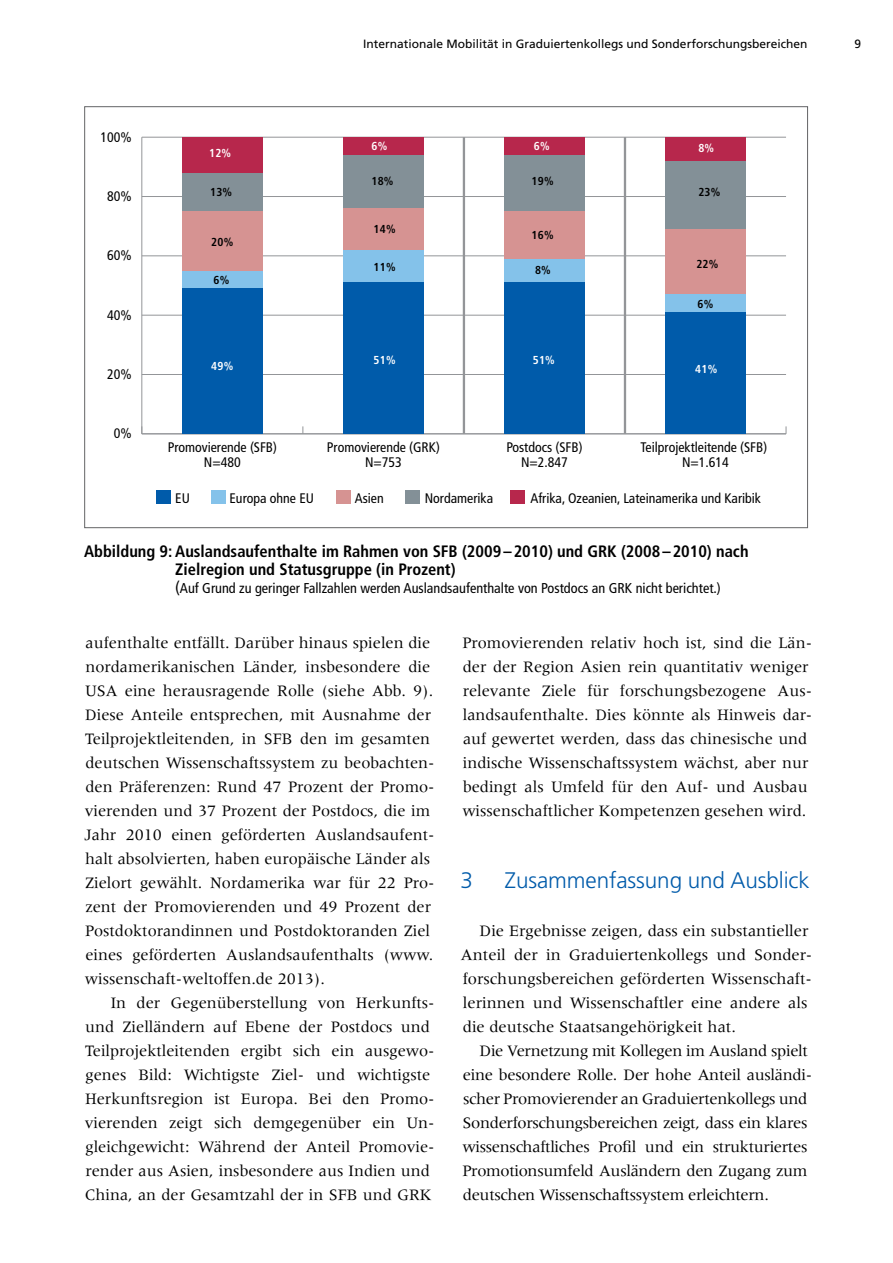
<style>
.page{position:relative;width:893px;height:1263px;background:#fff}
.page>*{position:absolute;margin:0;border:0;box-sizing:border-box;transform-origin:0 0}
.t1{font:300 22.5px "Frutiger LT Std";letter-spacing:-.005em;color:#005baa}
.t2{font:16.5px/24px "Meridien LT Std";color:#000}
.t3{font:16.5px/24px "Meridien LT Std";letter-spacing:-.02em;color:#000}
.t4{font:700 condensed 16.5px/18px "Frutiger LT Std";color:#000}
.t5{font:condensed 14.25px "Frutiger LT Std";color:#000}
.t6{font:condensed 13.8px/15px "Frutiger LT Std";color:#000;text-align:center}
.t7{font:12px "Frutiger LT Std";color:#000}
.t8{font:700 condensed 11.55px "Frutiger LT Std";letter-spacing:.02em;color:#000}
.t9{font:700 condensed 11.55px "Frutiger LT Std";letter-spacing:.02em;color:#fff}
.s1{font-size:16.5px}
</style>
<div class="page">
<hr style="left:463px;top:137px;width:2px;height:297px;background:#939598">
<hr style="left:624px;top:137px;width:2px;height:297px;background:#939598">
<hr style="left:142px;top:137px;width:1px;height:297px;background:#939598">
<hr style="left:142px;top:433px;width:644px;height:1px;background:#939598">
<hr style="left:142px;top:374px;width:644px;height:1px;background:#939598">
<hr style="left:142px;top:315px;width:644px;height:1px;background:#939598">
<hr style="left:142px;top:256px;width:644px;height:1px;background:#939598">
<hr style="left:142px;top:196px;width:644px;height:1px;background:#939598">
<hr style="left:142px;top:137px;width:644px;height:1px;background:#939598">
<div style="left:182px;top:137px;width:81px;height:36px;background:#b7274c"></div>
<div style="left:343px;top:137px;width:81px;height:18px;background:#b7274c"></div>
<div style="left:504px;top:137px;width:81px;height:18px;background:#b7274c"></div>
<div style="left:665px;top:137px;width:81px;height:24px;background:#b7274c"></div>
<div style="left:182px;top:173px;width:81px;height:38px;background:#839097"></div>
<div style="left:343px;top:155px;width:81px;height:53px;background:#839097"></div>
<div style="left:504px;top:155px;width:81px;height:56px;background:#839097"></div>
<div style="left:665px;top:161px;width:81px;height:68px;background:#839097"></div>
<div style="left:182px;top:211px;width:81px;height:60px;background:#d69392"></div>
<div style="left:343px;top:208px;width:81px;height:42px;background:#d69392"></div>
<div style="left:504px;top:211px;width:81px;height:48px;background:#d69392"></div>
<div style="left:665px;top:229px;width:81px;height:65px;background:#d69392"></div>
<div style="left:182px;top:271px;width:81px;height:17px;background:#84c2ea"></div>
<div style="left:343px;top:250px;width:81px;height:33px;background:#84c2ea"></div>
<div style="left:504px;top:259px;width:81px;height:24px;background:#84c2ea"></div>
<div style="left:665px;top:294px;width:81px;height:18px;background:#84c2ea"></div>
<div style="left:182px;top:288px;width:81px;height:146px;background:#005baa"></div>
<div style="left:343px;top:283px;width:81px;height:151px;background:#005baa"></div>
<div style="left:504px;top:283px;width:81px;height:151px;background:#005baa"></div>
<div style="left:665px;top:312px;width:81px;height:122px;background:#005baa"></div>
<div style="left:156px;top:490px;width:14px;height:13px;background:#005baa"></div>
<div style="left:211px;top:490px;width:14px;height:13px;background:#84c2ea"></div>
<div style="left:336px;top:490px;width:14px;height:13px;background:#d69392"></div>
<div style="left:405px;top:490px;width:15px;height:13px;background:#839097"></div>
<div style="left:511px;top:490px;width:14px;height:13px;background:#b7274c"></div>
<p class="t6" style="left:101px;top:130px;width:33px">100%</p>
<p class="t6" style="left:107px;top:189px;width:26px">80%</p>
<p class="t6" style="left:107px;top:248px;width:26px">60%</p>
<p class="t6" style="left:107px;top:308px;width:26px">40%</p>
<p class="t6" style="left:107px;top:367px;width:26px">20%</p>
<p class="t6" style="left:114px;top:426px;width:19px">0%</p>
<p class="t9" style="left:209px;top:146px;width:24px">12%</p>
<p class="t8" style="left:210px;top:186px;width:24px">13%</p>
<p class="t8" style="left:211px;top:235px;width:24px">20%</p>
<p class="t8" style="left:214px;top:274px;width:17px">6%</p>
<p class="t9" style="left:211px;top:359px;width:24px">49%</p>
<p class="t6" style="left:168px;top:440px;width:111px">Promovierende (SFB)<br>N=480</p>
<p class="t7" style="left:363px;top:37px;width:446px">Internationale Mobilität in Graduiertenkollegs und Sonderforschungsbereichen</p>
<p class="t7" style="left:854px;top:37px;width:8px">9</p>
<p class="t9" style="left:371px;top:139px;width:17px">6%</p>
<p class="t9" style="left:534px;top:139px;width:17px">6%</p>
<p class="t9" style="left:698px;top:141px;width:17px">8%</p>
<p class="t8" style="left:371px;top:175px;width:24px">18%</p>
<p class="t8" style="left:532px;top:175px;width:24px">19%</p>
<p class="t8" style="left:698px;top:186px;width:24px">23%</p>
<p class="t8" style="left:374px;top:222px;width:24px">14%</p>
<p class="t8" style="left:532px;top:228px;width:24px">16%</p>
<p class="t8" style="left:374px;top:260px;width:24px">11%</p>
<p class="t8" style="left:535px;top:263px;width:17px">8%</p>
<p class="t8" style="left:696px;top:257px;width:24px">22%</p>
<p class="t8" style="left:697px;top:297px;width:17px">6%</p>
<p class="t9" style="left:374px;top:353px;width:24px">51%</p>
<p class="t9" style="left:533px;top:353px;width:24px">51%</p>
<p class="t9" style="left:695px;top:362px;width:24px">41%</p>
<p class="t6" style="left:327px;top:440px;width:114px">Promovierende (GRK)<br>N=753</p>
<p class="t6" style="left:506px;top:440px;width:78px">Postdocs (SFB)<br>N=2.847</p>
<p class="t6" style="left:640px;top:440px;width:128px">Teilprojektleitende (SFB)<br>N=1.614</p>
<p class="t6" style="left:175px;top:491px;width:16px">EU</p>
<p class="t6" style="left:230px;top:491px;width:86px">Europa ohne EU</p>
<p class="t6" style="left:355px;top:491px;width:30px">Asien</p>
<p class="t6" style="left:425px;top:491px;width:70px">Nordamerika</p>
<p class="t6" style="left:530px;top:491px;width:232px">Afrika, Ozeanien, Lateinamerika und Karibik</p>
<p class="t4" style="left:175px;top:542px;width:575px;text-indent:-91px">Abbildung 9: Auslandsaufenthalte im Rahmen von SFB (2009–2010) und GRK (2008–2010) nach<br>Zielregion und Statusgruppe (in Prozent)</p>
<p class="t5" style="left:175px;top:580px;width:547px"><span class="s1">(</span>Auf Grund zu geringer Fallzahlen werden Auslandsaufenthalte von Postdocs an GRK nicht berichtet.)</p>
<p class="t2" style="left:85px;top:631px;width:352px">aufenthalte entfällt. Darüber hinaus spielen die nordamerikanischen Länder, insbesondere die USA eine herausragende Rolle (siehe Abb. 9).<br>Diese Anteile entsprechen, mit Ausnahme der Teilprojektleitenden, in SFB den im gesamten deutschen Wissenschaftssystem zu beobachten&shy;den Präferenzen: Rund 47 Prozent der Promo&shy;vierenden und 37 Prozent der Postdocs, die im Jahr 2010 einen geförderten Auslandsaufent&shy;halt absolvierten, haben europäische Länder als Zielort gewählt. Nordamerika war für 22 Pro&shy;zent der Promovierenden und 49 Prozent der Postdoktorandinnen und Postdoktoranden Ziel eines geförderten Auslandsaufenthalts (www. wissenschaft-weltoffen.de 2013).</p>
<p class="t2" style="left:85px;top:991px;width:351px;text-indent:26px">In der Gegenüberstellung von Herkunfts&shy;und Zielländern auf Ebene der Postdocs und Teilprojektleitenden ergibt sich ein ausgewo&shy;genes Bild: Wichtigste Ziel- und wichtigste Herkunftsregion ist Europa. Bei den Promo&shy;vierenden zeigt sich demgegenüber ein Un&shy;gleichgewicht: Während der Anteil Promovie&shy;render aus Asien, insbesondere aus Indien und China, an der Gesamtzahl der in SFB und GRK</p>
<p class="t2" style="left:462px;top:631px;width:351px">Promovierenden relativ hoch ist, sind die Län&shy;der der Region Asien rein quantitativ weniger relevante Ziele für forschungsbezogene Aus&shy;landsaufenthalte. Dies könnte als Hinweis dar&shy;auf gewertet werden, dass das chinesische und indische Wissenschaftssystem wächst, aber nur bedingt als Umfeld für den Auf- und Ausbau wissenschaftlicher Kompetenzen gesehen wird.</p>
<h1 class="t1" style="left:460px;top:868px;width:14px">3</h1>
<h1 class="t1" style="left:505px;top:868px;width:306px">Zusammenfassung und Ausblick</h1>
<p class="t2" style="left:461px;top:919px;width:353px;text-indent:18px">Die Ergebnisse zeigen, dass ein substantieller Anteil der in Graduiertenkollegs und Sonder&shy;forschungsbereichen geförderten Wissenschaft&shy;lerinnen und Wissenschaftler eine andere als die deutsche Staatsangehörigkeit hat.</p>
<p class="t3" style="left:462px;top:1039px;width:351px;text-indent:17px">Die Vernetzung mit Kollegen im Ausland spielt eine besondere Rolle. Der hohe Anteil ausländi&shy;scher Promovierender an Graduiertenkollegs und Sonderforschungsbereichen zeigt, dass ein klares wissenschaftliches Profil und ein strukturiertes Promotionsumfeld Ausländern den Zugang zum deutschen Wissenschaftssystem erleichtern.</p>
</div>
